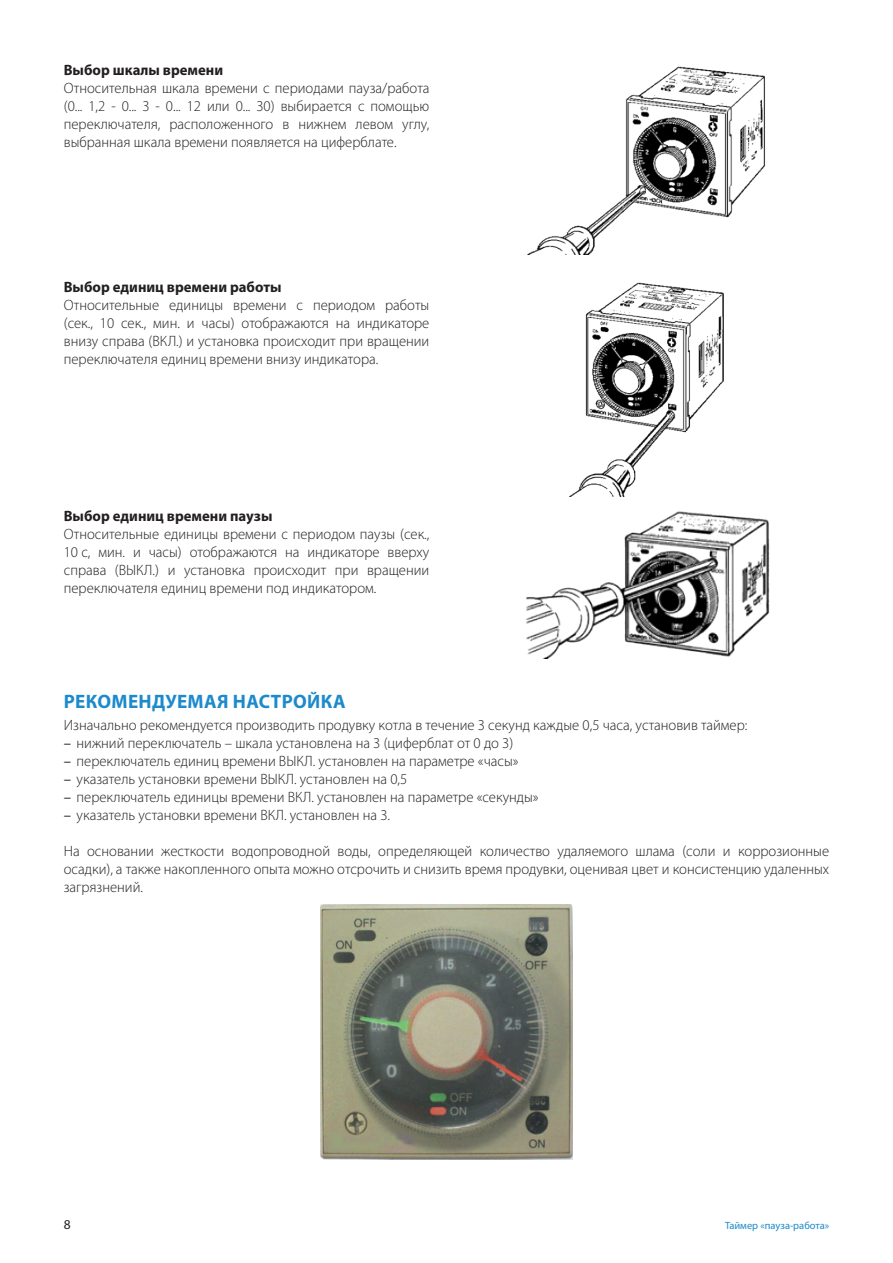
<style>
.page{position:relative;width:893px;height:1263px;background:#fff}
.page>*{position:absolute;margin:0;border:0;box-sizing:border-box;transform-origin:0 0}
.t1{font:700 19.5px "Myriad Pro";letter-spacing:.02em;color:#1d8acb}
.t2{font:300 15px/18px "Myriad Pro";color:#231f20;text-align:justify}
.t3{font:700 15px "Myriad Pro";color:#231f20}
.t4{font:13.5px "Myriad Pro";color:#231f20}
.t5{font:10.5px "Myriad Pro";color:#1d8acb}
.s1{font-weight:400}
</style>
<div class="page">
<img style="left:528px;top:66px;width:237px;height:188px">
<img style="left:569px;top:282px;width:155px;height:215px">
<img style="left:526px;top:511px;width:244px;height:147px">
<img style="left:320px;top:905px;width:253px;height:254px">
<p class="t3" style="left:64px;top:60px;width:161px">Выбор шкалы времени</p>
<p class="t2" style="left:64px;top:79px;width:367px">Относительная шкала времени с периодами пауза/работа (0... 1,2 - 0... 3 - 0... 12 или 0... 30) выбирается с помощью переключателя, расположенного в нижнем левом углу, выбранная шкала времени появляется на циферблате.</p>
<p class="t3" style="left:64px;top:277px;width:219px">Выбор единиц времени работы</p>
<p class="t2" style="left:64px;top:296px;width:367px">Относительные единицы времени с периодом работы (сек., 10 сек., мин. и часы) отображаются на индикаторе внизу справа (ВКЛ.) и установка происходит при вращении переключателя единиц времени внизу индикатора.</p>
<p class="t3" style="left:64px;top:506px;width:210px">Выбор единиц времени паузы</p>
<p class="t2" style="left:64px;top:525px;width:367px">Относительные единицы времени с периодом паузы (сек., 10 с, мин. и часы) отображаются на индикаторе вверху справа (ВЫКЛ.) и установка происходит при вращении переключателя единиц времени под индикатором.</p>
<h1 class="t1" style="left:64px;top:688px;width:283px">РЕКОМЕНДУЕМАЯ НАСТРОЙКА</h1>
<p class="t2" style="left:64px;top:716px;width:685px">Изначально рекомендуется производить продувку котла в течение 3 секунд каждые 0,5 часа, установив таймер:</p>
<p class="t2" style="left:64px;top:734px;width:451px"><span class="s1">–</span> нижний переключатель – шкала установлена на 3 (циферблат от 0 до 3)</p>
<p class="t2" style="left:64px;top:752px;width:456px"><span class="s1">–</span> переключатель единиц времени ВЫКЛ. установлен на параметре «часы»</p>
<p class="t2" style="left:64px;top:770px;width:345px"><span class="s1">–</span> указатель установки времени ВЫКЛ. установлен на 0,5</p>
<p class="t2" style="left:64px;top:788px;width:476px"><span class="s1">–</span> переключатель единицы времени ВКЛ. установлен на параметре «секунды»</p>
<p class="t2" style="left:64px;top:806px;width:328px"><span class="s1">–</span> указатель установки времени ВКЛ. установлен на 3.</p>
<p class="t2" style="left:64px;top:842px;width:767px">На основании жесткости водопроводной воды, определяющей количество удаляемого шлама (соли и коррозионные осадки), а также накопленного опыта можно отсрочить и снизить время продувки, оценивая цвет и консистенцию удаленных загрязнений.</p>
<p class="t4" style="left:64px;top:1216px;width:8px">8</p>
<p class="t5" style="left:725px;top:1219px;width:106px">Таймер «пауза-работа»</p>
</div>
